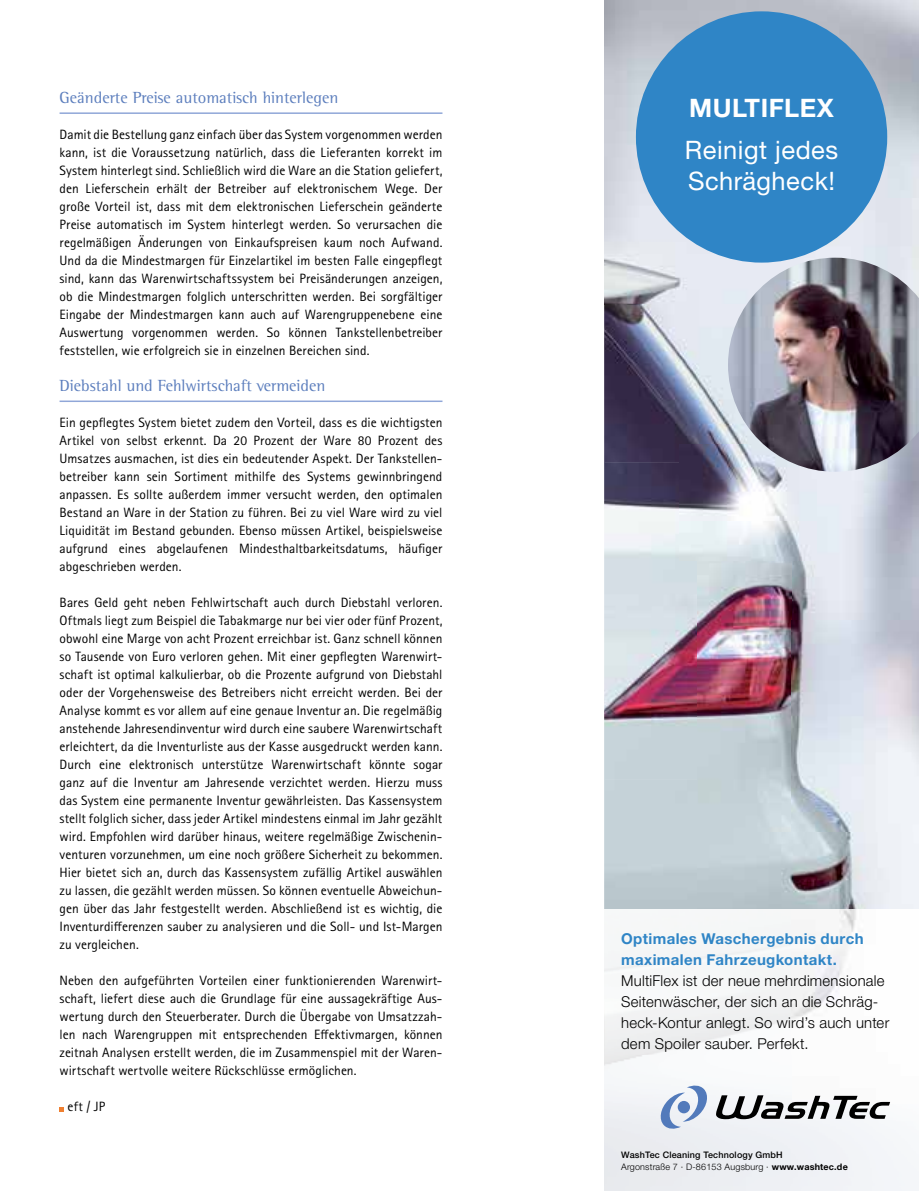
<style>
.page{position:relative;width:919px;height:1191px;background:#fff}
.page>*{position:absolute;margin:0;border:0;box-sizing:border-box;transform-origin:0 0}
.t1{font:25.5px/30.6px "Helvetica Neue LTW1 G";letter-spacing:.02em;color:#fff}
.t2{font:700 25.5px "Helvetica Neue LTW1 G";letter-spacing:.02em;color:#fff}
.t3{font:16.5px "Rotis Semi Serif Pro";color:#5c7ebd}
.t4{font:300 15px/21px "Helvetica Neue LTW1 G";letter-spacing:.015em;color:#000}
.t5{font:700 15px/21px "Helvetica Neue LTW1 G";letter-spacing:.025em;color:#2f85c6}
.t6{font:13.5px/18px "Rotis Sans Serif Pro";letter-spacing:.005em;color:#000;text-align:justify}
.t7{font:italic 13.5px "Rotis Serif Pro";letter-spacing:.05em;color:#000}
.t8{font:500 9px/12px "Helvetica Neue LTW1 G";letter-spacing:.02em;color:#000}
.s1{font-weight:300}
.s2{font-weight:700}
.s3{color:#636569}
</style>
<div class="page">
<hr style="left:60px;top:112px;width:382px;height:2px;background:#90a7d8">
<hr style="left:60px;top:400px;width:382px;height:2px;background:#90a7d8">
<svg style="left:60px;top:1107px;width:4px;height:4px"></svg>
<img style="left:604px;top:0;width:187px;height:462px">
<img style="left:791px;top:0;width:127px;height:832px">
<img style="left:604px;top:462px;width:93px;height:447px">
<img style="left:697px;top:560px;width:94px;height:272px">
<img style="left:697px;top:832px;width:221px;height:77px">
<div style="left:636px;top:11px;width:251px;height:252px;background:#2f85c6;border-radius:50%"></div>
<img style="left:679px;top:444px;width:137px;height:116px">
<img style="left:728px;top:258px;width:190px;height:214px">
<svg style="left:658px;top:1084px;width:51px;height:45px"></svg>
<svg style="left:715px;top:1095px;width:175px;height:24px"></svg>
<p class="t3" style="left:60px;top:87px;width:280px">Geänderte Preise automatisch hinterlegen</p>
<p class="t6" style="left:60px;top:126px;width:384px">Damit die Bestellung ganz einfach über das System vorgenommen werden kann, ist die Voraussetzung natürlich, dass die Lieferanten korrekt im System hinterlegt sind. Schließlich wird die Ware an die Station geliefert, den Lieferschein erhält der Betreiber auf elektronischem Wege. Der große Vorteil ist, dass mit dem elektronischen Lieferschein geänderte Preise automatisch im System hinterlegt werden. So verursachen die regelmäßigen Änderungen von Einkaufspreisen kaum noch Aufwand.<br>Und da die Mindestmargen für Einzelartikel im besten Falle eingepflegt sind, kann das Warenwirtschaftssystem bei Preisänderungen anzeigen, ob die Mindestmargen folglich unterschritten werden. Bei sorgfältiger Eingabe der Mindestmargen kann auch auf Warengruppenebene eine Auswertung vorgenommen werden. So können Tankstellenbetreiber feststellen, wie erfolgreich sie in einzelnen Bereichen sind.</p>
<p class="t3" style="left:60px;top:375px;width:267px">Diebstahl und Fehlwirtschaft vermeiden</p>
<p class="t6" style="left:60px;top:414px;width:384px">Ein gepflegtes System bietet zudem den Vorteil, dass es die wichtigsten Artikel von selbst erkennt. Da 20 Prozent der Ware 80 Prozent des Umsatzes ausmachen, ist dies ein bedeutender Aspekt. Der Tankstellen&shy;betreiber kann sein Sortiment mithilfe des Systems gewinnbringend anpassen. Es sollte außerdem immer versucht werden, den optimalen Bestand an Ware in der Station zu führen. Bei zu viel Ware wird zu viel Liquidität im Bestand gebunden. Ebenso müssen Artikel, beispielsweise aufgrund eines abgelaufenen Mindesthaltbarkeitsdatums, häufiger abgeschrieben werden.</p>
<p class="t6" style="left:60px;top:594px;width:384px">Bares Geld geht neben Fehlwirtschaft auch durch Diebstahl verloren.<br>Oftmals liegt zum Beispiel die Tabakmarge nur bei vier oder fünf Prozent, obwohl eine Marge von acht Prozent erreichbar ist. Ganz schnell können so Tausende von Euro verloren gehen. Mit einer gepflegten Warenwirt&shy;schaft ist optimal kalkulierbar, ob die Prozente aufgrund von Diebstahl oder der Vorgehensweise des Betreibers nicht erreicht werden. Bei der Analyse kommt es vor allem auf eine genaue Inventur an. Die regelmäßig anstehende Jahresendinventur wird durch eine saubere Warenwirtschaft erleichtert, da die Inventurliste aus der Kasse ausgedruckt werden kann.<br>Durch eine elektronisch unterstütze Warenwirtschaft könnte sogar ganz auf die Inventur am Jahresende verzichtet werden. Hierzu muss das System eine permanente Inventur gewährleisten. Das Kassensystem stellt folglich sicher, dass jeder Artikel mindestens einmal im Jahr gezählt wird. Empfohlen wird darüber hinaus, weitere regelmäßige Zwischenin&shy;venturen vorzunehmen, um eine noch größere Sicherheit zu bekommen.<br>Hier bietet sich an, durch das Kassensystem zufällig Artikel auswählen zu lassen, die gezählt werden müssen. So können eventuelle Abweichun&shy;gen über das Jahr festgestellt werden. Abschließend ist es wichtig, die Inventurdifferenzen sauber zu analysieren und die Soll- und Ist-Margen zu vergleichen.</p>
<p class="t6" style="left:60px;top:971px;width:384px">Neben den aufgeführten Vorteilen einer funktionierenden Warenwirt&shy;schaft, liefert diese auch die Grundlage für eine aussagekräftige Aus&shy;wertung durch den Steuerberater. Durch die Übergabe von Umsatzzah&shy;len nach Warengruppen mit entsprechenden Effektivmargen, können zeitnah Analysen erstellt werden, die im Zusammenspiel mit der Waren&shy;wirtschaft wertvolle weitere Rückschlüsse ermöglichen.</p>
<p class="t6" style="left:68px;top:1098px;width:39px">eft / JP</p>
<h1 class="t2" style="left:689px;top:92px;width:146px">MULTIFLEX</h1>
<h1 class="t1" style="left:685px;top:135px;width:155px">Reinigt jedes<br>Schrägheck!</h1>
<p class="t5" style="left:621px;top:928px;width:244px">Optimales Waschergebnis durch maximalen Fahrzeugkontakt.</p>
<p class="t4" style="left:621px;top:970px;width:270px">MultiFlex ist der neue mehrdimensionale Seitenwäscher, der sich an die Schräg&shy;heck-Kontur anlegt. So wird’s auch unter dem Spoiler sauber. Perfekt.</p>
<p class="t8" style="left:621px;top:1148px;width:228px">WashTec Cleaning Technology GmbH<br><span class="s1">Argonstraße 7 · D-86153 Augsburg ·</span> <span class="s2">www.washtec.de</span></p>
<p class="t7" style="left:688px;top:1148px;width:164px">INDUSTRIEPARTNER <span class="s3">11</span></p>
</div>
